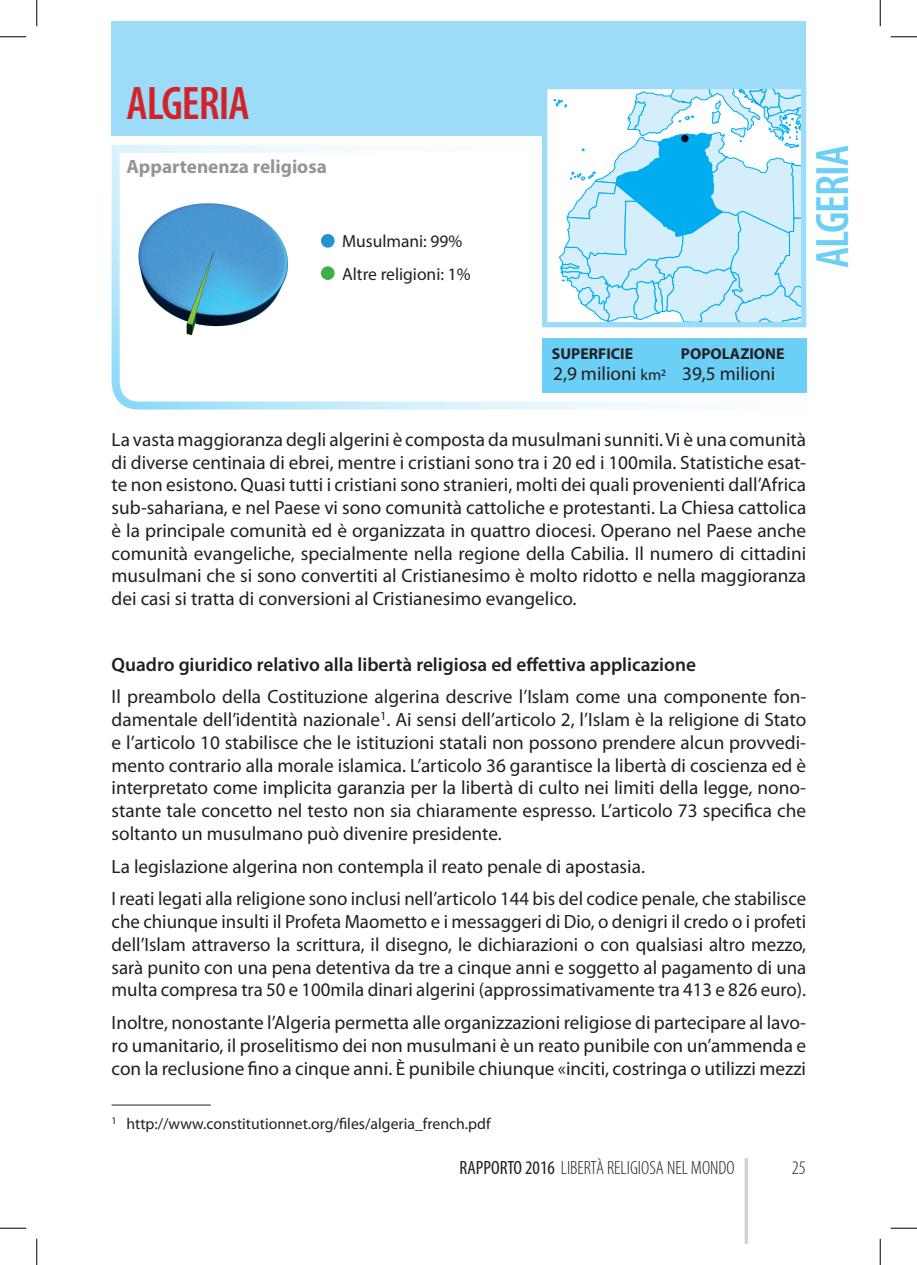
<style>
.page{position:relative;width:917px;height:1265px;background:#fff}
.page>*{position:absolute;margin:0;border:0;box-sizing:border-box;transform-origin:0 0}
.t1{font:600 condensed 47.25px "Myriad Pro";letter-spacing:-.02em;color:#6bcff6}
.t2{font:600 condensed 47.25px "Myriad Pro";letter-spacing:-.02em;color:#d1232a}
.t3{font:19.25px/22.8px "Myriad Pro";color:#231f20;text-align:justify}
.t4{font:600 19.25px "Myriad Pro";color:#231f20}
.t5{font:300 condensed 19.25px "Myriad Pro";color:#231f20}
.t6{font:700 19.25px "Myriad Pro";color:#939598}
.t7{font:17.5px/32.7px "Myriad Pro";color:#231f20}
.t8{font:15.75px "Myriad Pro";color:#231f20}
.t9{font:700 15.75px "Myriad Pro";color:#231f20}
.s1{font-size:15.75px}
.s2{font-weight:400}
</style>
<div class="page">
<svg style="left:744px;top:1158px;width:4px;height:84px"></svg>
<div style="left:112px;top:22px;width:694px;height:114px;background:#9cdcf8"></div>
<svg style="left:111px;top:143px;width:696px;height:267px"></svg>
<img style="left:126px;top:193px;width:172px;height:179px">
<div style="left:542px;top:338px;width:264px;height:54px;background:#6bcff6"></div>
<svg style="left:548px;top:90px;width:252px;height:231px"></svg>
<div style="left:542px;top:84px;width:264px;height:243px;border:5px solid #9cdcf8"></div>
<hr style="left:112px;top:1104px;width:99px;height:1px;background:#231f20">
<svg style="left:0;top:36px;width:26px;height:1px"></svg>
<svg style="left:891px;top:36px;width:26px;height:1px"></svg>
<svg style="left:0;top:1227px;width:26px;height:1px"></svg>
<svg style="left:891px;top:1227px;width:26px;height:1px"></svg>
<svg style="left:36px;top:0;width:1px;height:26px"></svg>
<svg style="left:36px;top:1238px;width:1px;height:26px"></svg>
<svg style="left:880px;top:0;width:1px;height:26px"></svg>
<svg style="left:880px;top:1238px;width:1px;height:26px"></svg>
<h1 class="t2" style="left:126px;top:78px;width:125px">ALGERIA</h1>
<p class="t6" style="left:126px;top:155px;width:202px">Appartenenza religiosa</p>
<p class="t7" style="left:342px;top:225px;width:130px">Musulmani: 99%<br>Altre religioni: 1%</p>
<h1 class="t1" style="left:806px;top:268px;width:125px;rotate:-90deg">ALGERIA</h1>
<p class="t9" style="left:552px;top:344px;width:83px">SUPERFICIE</p>
<p class="t9" style="left:681px;top:344px;width:105px">POPOLAZIONE</p>
<p class="t3" style="left:553px;top:363px;width:224px">2,9 milioni <span class="s1">km2</span> 39,5 milioni</p>
<p class="t3" style="left:112px;top:428px;width:696px">La vasta maggioranza degli algerini è composta da musulmani sunniti. Vi è una comunità di diverse centinaia di ebrei, mentre i cristiani sono tra i 20 ed i 100mila. Statistiche esat&shy;te non esistono. Quasi tutti i cristiani sono stranieri, molti dei quali provenienti dall’Africa sub-sahariana, e nel Paese vi sono comunità cattoliche e protestanti. La Chiesa cattolica è la principale comunità ed è organizzata in quattro diocesi. Operano nel Paese anche comunità evangeliche, specialmente nella regione della Cabilia. Il numero di cittadini musulmani che si sono convertiti al Cristianesimo è molto ridotto e nella maggioranza dei casi si tratta di conversioni al Cristianesimo evangelico.</p>
<p class="t4" style="left:112px;top:653px;width:586px">Quadro giuridico relativo alla libertà religiosa ed effettiva applicazione</p>
<p class="t3" style="left:112px;top:685px;width:696px">Il preambolo della Costituzione algerina descrive l’Islam come una componente fon&shy;damentale dell’identità nazionale<sup>1</sup>. Ai sensi dell’articolo 2, l’Islam è la religione di Stato e l’articolo 10 stabilisce che le istituzioni statali non possono prendere alcun provvedi&shy;mento contrario alla morale islamica. L’articolo 36 garantisce la libertà di coscienza ed è interpretato come implicita garanzia per la libertà di culto nei limiti della legge, nono&shy;stante tale concetto nel testo non sia chiaramente espresso. L’articolo 73 specifica che soltanto un musulmano può divenire presidente.</p>
<p class="t3" style="left:112px;top:849px;width:696px;line-height:32.7px">La legislazione algerina non contempla il reato penale di apostasia.<br>I reati legati alla religione sono inclusi nell’articolo 144 bis del codice penale, che stabilisce</p>
<p class="t3" style="left:112px;top:910px;width:696px">che chiunque insulti il Profeta Maometto e i messaggeri di Dio, o denigri il credo o i profeti dell’Islam attraverso la scrittura, il disegno, le dichiarazioni o con qualsiasi altro mezzo, sarà punito con una pena detentiva da tre a cinque anni e soggetto al pagamento di una multa compresa tra 50 e 100mila dinari algerini (approssimativamente tra 413 e 826 euro).</p>
<p class="t3" style="left:112px;top:1011px;width:696px">Inoltre, nonostante l’Algeria permetta alle organizzazioni religiose di partecipare al lavo&shy;ro umanitario, il proselitismo dei non musulmani è un reato punibile con un’ammenda e con la reclusione fino a cinque anni. È punibile chiunque «inciti, costringa o utilizzi mezzi</p>
<p class="t8" style="left:112px;top:1114px;width:381px"><sup>1</sup> http://www.constitutionnet.org/files/algeria_french.pdf</p>
<p class="t5" style="left:459px;top:1157px;width:277px"><span class="s2">RAPPORTO 2016</span> LIBERTÀ RELIGIOSA NEL MONDO</p>
<p class="t5" style="left:792px;top:1157px;width:15px">25</p>
</div>
